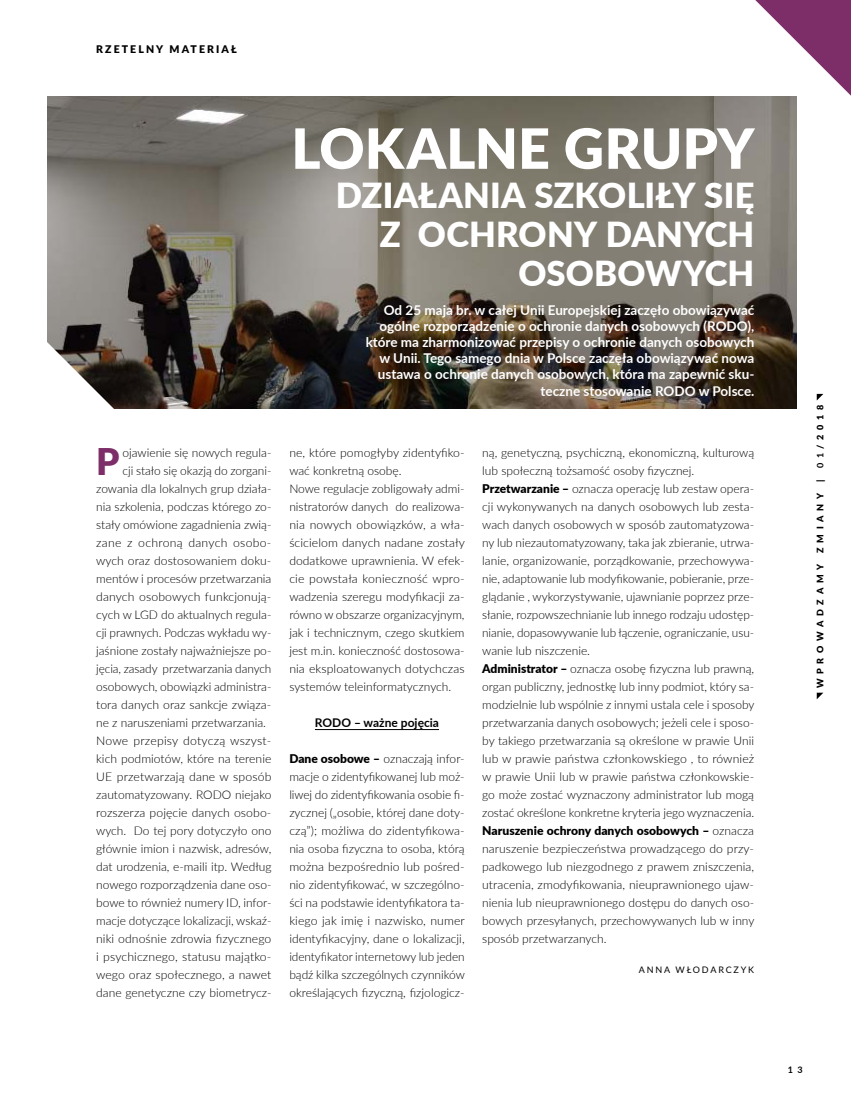
<style>
.page{position:relative;width:851px;height:1106px;background:#fff}
.page>*{position:absolute;margin:0;border:0;box-sizing:border-box;transform-origin:0 0}
.t1{font:900 55.5px "Lato";letter-spacing:.005em;color:#fff}
.t2{font:900 36.75px "Lato";color:#7d2d68}
.t3{font:900 34.5px/39px "Lato";letter-spacing:.005em;color:#fff;text-align:right}
.t4{font:700 13.5px/16.2px "Lato";color:#fff;text-align:right}
.t5{font:300 12px/18px "Lato";color:#000}
.t6{font:300 12px "Lato";letter-spacing:.02em;color:#000}
.t7{font:700 12px "Lato";color:#000}
.t8{font:900 10.5px "Lato";letter-spacing:.2em;color:#000}
.t9{font:900 9px "Lato";letter-spacing:.52em;color:#000}
.t10{font:9px "Lato";letter-spacing:.2em;color:#000}
.t11{font:700 9px "Lato";color:#000}
.s1{font-weight:900}
.s2{font-weight:700}
</style>
<div class="page">
<svg style="left:816px;top:692px;width:7px;height:7px"></svg>
<svg style="left:816px;top:394px;width:7px;height:6px"></svg>
<img style="left:48px;top:96px;width:748px;height:313px">
<svg style="left:755px;top:0;width:95px;height:95px"></svg>
<hr style="left:315px;top:729px;width:124px;height:1px;background:#000">
<svg style="left:47px;top:334px;width:70px;height:75px"></svg>
<p class="t8" style="left:96px;top:42px;width:142px">r zetelny mater iał</p>
<h1 class="t1" style="left:291px;top:107px;width:464px">Lokalne grupy</h1>
<h3 class="t3" style="left:336px;top:174px;width:420px">działania szkoliły się z ochrony danych osobowych</h3>
<p class="t4" style="left:365px;top:301px;width:390px">Od 25 maja br. w całej Unii Europejskiej zaczęło obowiązywać ogólne rozporządzenie o ochronie danych osobowych (RODO), które ma zharmonizować przepisy o ochronie danych osobowych w Unii. Tego samego dnia w Polsce zaczęła obowiązywać nowa ustawa o ochronie danych osobowych, która ma zapewnić sku&shy;teczne stosowanie RODO w Polsce.</p>
<h2 class="t2" style="left:96px;top:433px;width:22px">P</h2>
<p class="t5" style="left:122px;top:443px;width:150px">ojawienie się nowych regula-</p>
<p class="t5" style="left:122px;top:461px;width:150px">cji stało się okazją do zorgani-</p>
<p class="t5" style="left:96px;top:479px;width:177px">zowania dla lokalnych grup działa-</p>
<p class="t5" style="left:96px;top:497px;width:177px">nia szkolenia, podczas którego zo-</p>
<p class="t5" style="left:96px;top:515px;width:177px">stały omówione zagadnienia zwią-</p>
<p class="t6" style="left:96px;top:534px;width:177px">zane z ochroną danych osobo-</p>
<p class="t5" style="left:96px;top:551px;width:177px">wych oraz dostosowaniem doku-</p>
<p class="t5" style="left:96px;top:569px;width:177px">mentów i procesów przetwarzania</p>
<p class="t5" style="left:96px;top:587px;width:177px">danych osobowych funkcjonują-</p>
<p class="t5" style="left:96px;top:605px;width:177px">cych w LGD do aktualnych regula-</p>
<p class="t5" style="left:96px;top:623px;width:177px">cji prawnych. Podczas wykładu wy-</p>
<p class="t5" style="left:96px;top:641px;width:177px">jaśnione zostały najważniejsze po-</p>
<p class="t5" style="left:96px;top:659px;width:177px">jęcia, zasady przetwarzania danych</p>
<p class="t5" style="left:96px;top:677px;width:177px">osobowych, obowiązki administra-</p>
<p class="t5" style="left:96px;top:695px;width:177px">tora danych oraz sankcje związa-</p>
<p class="t5" style="left:96px;top:713px;width:171px">ne z naruszeniami przetwarzania.</p>
<p class="t5" style="left:96px;top:731px;width:177px">Nowe przepisy dotyczą wszyst-</p>
<p class="t5" style="left:96px;top:749px;width:177px">kich podmiotów, które na terenie</p>
<p class="t5" style="left:96px;top:767px;width:177px">UE przetwarzają dane w sposób</p>
<p class="t5" style="left:96px;top:785px;width:177px">zautomatyzowany. RODO niejako</p>
<p class="t5" style="left:96px;top:803px;width:177px">rozszerza pojęcie danych osobo-</p>
<p class="t5" style="left:96px;top:821px;width:177px">wych. Do tej pory dotyczyło ono</p>
<p class="t5" style="left:96px;top:839px;width:177px">głównie imion i nazwisk, adresów,</p>
<p class="t5" style="left:96px;top:857px;width:177px">dat urodzenia, e-maili itp. Według</p>
<p class="t5" style="left:96px;top:875px;width:177px">nowego rozporządzenia dane oso-</p>
<p class="t5" style="left:96px;top:893px;width:177px">bowe to również numery ID, infor-</p>
<p class="t5" style="left:96px;top:911px;width:177px">macje dotyczące lokalizacji, wskaź-</p>
<p class="t5" style="left:96px;top:929px;width:177px">niki odnośnie zdrowia fizycznego</p>
<p class="t5" style="left:96px;top:947px;width:177px">i psychicznego, statusu majątko-</p>
<p class="t5" style="left:96px;top:965px;width:177px">wego oraz społecznego, a nawet</p>
<p class="t5" style="left:96px;top:983px;width:177px">dane genetyczne czy biometrycz-</p>
<p class="t5" style="left:289px;top:443px;width:177px">ne, które pomogłyby zidentyfiko&shy;wać konkretną osobę.<br>Nowe regulacje zobligowały admi&shy;nistratorów danych do realizowa&shy;nia nowych obowiązków, a wła&shy;ścicielom danych nadane zostały dodatkowe uprawnienia. W efek&shy;cie powstała konieczność wpro&shy;wadzenia szeregu modyfikacji za&shy;równo w obszarze organizacyjnym, jak i technicznym, czego skutkiem jest m.in. konieczność dostosowa&shy;nia eksploatowanych dotychczas systemów teleinformatycznych.</p>
<p class="t7" style="left:315px;top:713px;width:125px">RODO – ważne pojęcia</p>
<p class="t5" style="left:289px;top:749px;width:177px;text-align:justify"><span class="s1">Dane osobowe –</span> oznaczają infor&shy;macje o zidentyfikowanej lub moż&shy;liwej do zidentyfikowania osobie fi&shy;zycznej („osobie, której dane doty&shy;czą”); możliwa do zidentyfikowa&shy;nia osoba fizyczna to osoba, którą można bezpośrednio lub pośred&shy;nio zidentyfikować, w szczególno&shy;ści na podstawie identyfikatora ta&shy;kiego jak imię i nazwisko, numer identyfikacyjny, dane o lokalizacji, identyfikator internetowy lub jeden bądź kilka szczególnych czynników określających fizyczną, fizjologicz-</p>
<p class="t5" style="left:482px;top:443px;width:274px">ną, genetyczną, psychiczną, ekonomiczną, kulturową lub społeczną tożsamość osoby fizycznej.<br><span class="s1">Przetwarzanie –</span> oznacza operację lub zestaw opera&shy;cji wykonywanych na danych osobowych lub zesta&shy;wach danych osobowych w sposób zautomatyzowa&shy;ny lub niezautomatyzowany, taka jak zbieranie, utrwa&shy;lanie, organizowanie, porządkowanie, przechowywa&shy;nie, adaptowanie lub modyfikowanie, pobieranie, prze&shy;glądanie , wykorzystywanie, ujawnianie poprzez prze&shy;słanie, rozpowszechnianie lub innego rodzaju udostęp&shy;nianie, dopasowywanie lub łączenie, ograniczanie, usu&shy;wanie lub niszczenie.<br><span class="s1">Administrator –</span> oznacza osobę fizyczna lub prawną, organ publiczny, jednostkę lub inny podmiot, który sa&shy;modzielnie lub wspólnie z innymi ustala cele i sposoby przetwarzania danych osobowych; jeżeli cele i sposo&shy;by takiego przetwarzania są określone w prawie Unii lub w prawie państwa członkowskiego , to również w prawie Unii lub w prawie państwa członkowskie&shy;go może zostać wyznaczony administrator lub mogą zostać określone konkretne kryteria jego wyznaczenia.<br><span class="s1">Naruszenie ochrony danych osobowych –</span> oznacza naruszenie bezpieczeństwa prowadzącego do przy&shy;padkowego lub niezgodnego z prawem zniszczenia, utracenia, zmodyfikowania, nieuprawnionego ujaw&shy;nienia lub nieuprawnionego dostępu do danych oso&shy;bowych przesyłanych, przechowywanych lub w inny sposób przetwarzanych.</p>
<p class="t10" style="left:638px;top:963px;width:117px">ANNA WŁODARCZYK</p>
<p class="t9" style="left:813px;top:688px;width:285px;rotate:-90deg">wprowadzamy zmiany | <span class="s2">01</span>/2018</p>
<p class="t11" style="left:787px;top:1062px;width:16px">1 3</p>
</div>
